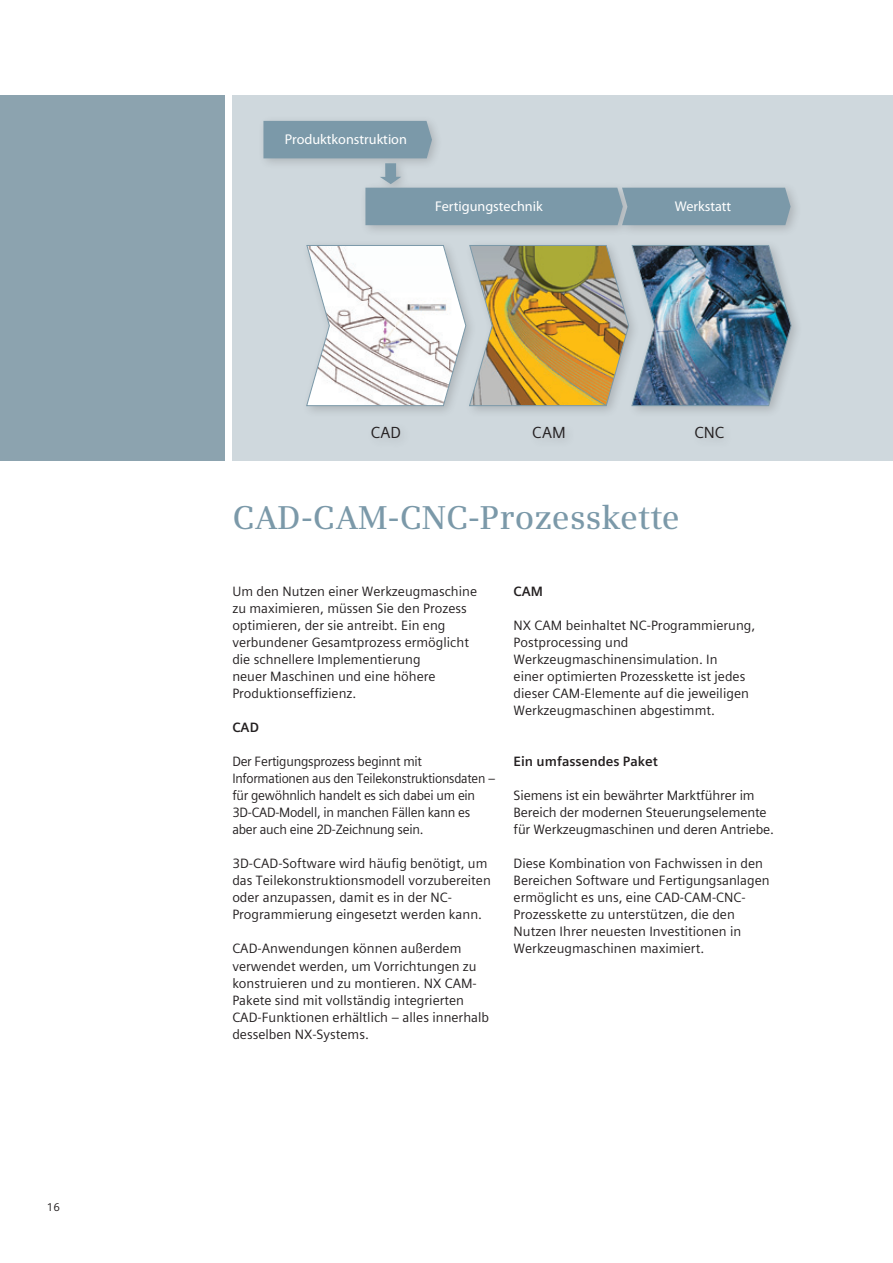
<style>
.page{position:relative;width:893px;height:1263px;background:#fff}
.page>*{position:absolute;margin:0;border:0;box-sizing:border-box;transform-origin:0 0}
._01__Headline__22pt{font:600 33px "Siemens Serif";letter-spacing:.005em;color:#7b99a9}
.t1{font:16.05px "Siemens Sans";color:#231f20}
.t2{font:14.1px "Myriad Pro";color:#fff}
._02__Subhead___9pt_0{font:13.5px/17px "Siemens Sans Global";color:#231f20}
._03__Copy_Roman__9pt{font:13.5px/17px "Siemens Sans Global";color:#231f20}
._02__Subhead___9pt_0-2{font:13.5px/17px "Siemens Sans Global";letter-spacing:-.02em;color:#231f20}
._02__Subhead___9pt_0-3{font:700 13.5px "Siemens Sans Global";color:#231f20}
.t3{font:11.25px "Siemens Sans Global";color:#231f20}
</style>
<div class="page">
<div style="left:232px;top:95px;width:661px;height:366px;background:#cfd8dd"></div>
<div style="left:257px;top:115px;width:546px;height:334px;background:#231f20;opacity:.2"></div>
<img style="left:306px;top:245px;width:486px;height:161px">
<svg style="left:263px;top:121px;width:528px;height:104px"></svg>
<div style="left:0;top:95px;width:224px;height:365px;background:#8ca3af"></div>
<p class="t3" style="left:47px;top:1199px;width:15px">16</p>
<p class="t2" style="left:285px;top:131px;width:124px">Produktkonstruktion</p>
<p class="t2" style="left:435px;top:198px;width:109px">Fertigungstechnik</p>
<p class="t2" style="left:675px;top:198px;width:58px">Werkstatt</p>
<p class="t1" style="left:371px;top:423px;width:32px">CAD</p>
<p class="t1" style="left:532px;top:423px;width:35px">CAM</p>
<p class="t1" style="left:694px;top:423px;width:31px">CNC</p>
<p class="_01__Headline__22pt" style="left:232px;top:498px;width:449px">CAD-CAM-CNC-Prozesskette</p>
<p class="_03__Copy_Roman__9pt" style="left:232px;top:583px;width:246px">Um den Nutzen einer Werkzeugmaschine zu maximieren, müssen Sie den Prozess optimieren, der sie antreibt. Ein eng verbundener Gesamtprozess ermöglicht die schnellere Implementierung<br>neuer Maschinen und eine höhere Produktionseffizienz.</p>
<p class="_02__Subhead___9pt_0-3" style="left:232px;top:717px;width:28px">CAD</p>
<p class="_02__Subhead___9pt_0-2" style="left:232px;top:753px;width:264px">Der Fertigungsprozess beginnt mit Informationen aus den Teilekonstruktionsdaten – für gewöhnlich handelt es sich dabei um ein 3D-CAD-Modell, in manchen Fällen kann es aber auch eine 2D-Zeichnung sein.</p>
<p class="_02__Subhead___9pt_0" style="left:232px;top:855px;width:260px">3D-CAD-Software wird häufig benötigt, um das Teilekonstruktionsmodell vorzubereiten oder anzupassen, damit es in der NC-Programmierung eingesetzt werden kann.</p>
<p class="_02__Subhead___9pt_0" style="left:232px;top:940px;width:258px">CAD-Anwendungen können außerdem verwendet werden, um Vorrichtungen zu konstruieren und zu montieren. NX CAM-Pakete sind mit vollständig integrierten CAD-Funktionen erhältlich – alles innerhalb desselben NX-Systems.</p>
<p class="_02__Subhead___9pt_0-3" style="left:514px;top:581px;width:31px">CAM</p>
<p class="_02__Subhead___9pt_0" style="left:514px;top:617px;width:243px">NX CAM beinhaltet NC-Programmierung, Postprocessing und Werkzeugmaschinensimulation. In<br>einer optimierten Prozesskette ist jedes dieser CAM-Elemente auf die jeweiligen Werkzeugmaschinen abgestimmt.</p>
<p class="_02__Subhead___9pt_0-3" style="left:514px;top:751px;width:146px">Ein umfassendes Paket</p>
<p class="_02__Subhead___9pt_0" style="left:514px;top:787px;width:262px">Siemens ist ein bewährter Marktführer im<br>Bereich der modernen Steuerungselemente für Werkzeugmaschinen und deren Antriebe.</p>
<p class="_02__Subhead___9pt_0" style="left:514px;top:855px;width:258px">Diese Kombination von Fachwissen in den Bereichen Software und Fertigungsanlagen ermöglicht es uns, eine CAD-CAM-CNC-Prozesskette zu unterstützen, die den Nutzen Ihrer neuesten Investitionen in Werkzeugmaschinen maximiert.</p>
</div>
